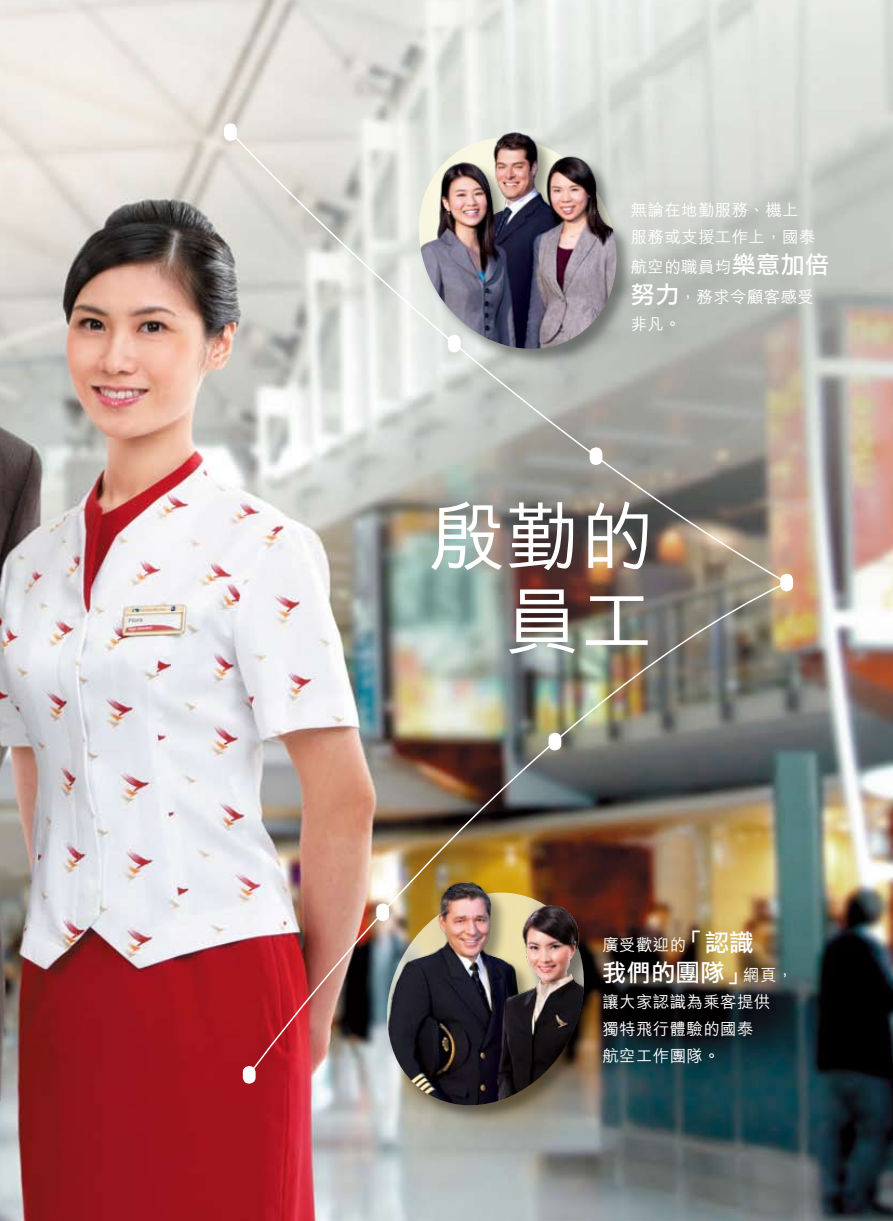
<style>
.page{position:relative;width:893px;height:1221px;background:#fff}
.page>*{position:absolute;margin:0;border:0;box-sizing:border-box;transform-origin:0 0}
.t1{font:500 75px/84px "M Hei HK";color:#fff;text-align:right}
.t2{font:24px "Li Hei Pro";letter-spacing:.02em;color:#fff}
.t3{font:500 16.5px/27px "M Hei HK";letter-spacing:.02em;color:#fff}
.s1{font-family:"Li Hei Pro";font-weight:400;font-size:24px}
.s2{font-family:"M Hei HK";font-weight:500;font-size:16.5px}
</style>
<div class="page">
<img style="left:0;top:0;width:893px;height:1220px">
<img style="left:229px;top:130px;width:561px;height:948px">
<div style="left:243px;top:1065px;width:13px;height:18px;background:#fff;border-radius:6px"></div>
<div style="left:549px;top:732px;width:12px;height:18px;background:#fff;border-radius:6px"></div>
<div style="left:780px;top:573px;width:13px;height:18px;background:#fff;border-radius:6px"></div>
<div style="left:590px;top:447px;width:12px;height:18px;background:#fff;border-radius:6px"></div>
<div style="left:224px;top:123px;width:13px;height:18px;background:#fff;border-radius:6px"></div>
<svg style="left:380px;top:100px;width:276px;height:286px;background:#d6d9d4"></svg>
<div style="left:418px;top:130px;width:218px;height:239px;background:#000;opacity:.4"></div>
<img style="left:413px;top:105px;width:214px;height:259px">
<img style="left:348px;top:855px;width:275px;height:287px">
<div style="left:386px;top:879px;width:217px;height:245px;background:#000;opacity:.4"></div>
<img style="left:386px;top:865px;width:199px;height:241px">
<p class="t3" style="left:631px;top:195px;width:186px">無論在地勤服務、機上服務或支援工作上，國泰</p>
<p class="t3" style="left:631px;top:250px;width:200px;line-height:30px">航空的職員均<span class="s1">樂意加倍努力</span>，務求令顧客感受</p>
<p class="t3" style="left:631px;top:309px;width:52px">非凡。</p>
<h1 class="t1" style="left:430px;top:489px;width:226px">殷勤的員工</h1>
<p class="t3" style="left:602px;top:930px;width:153px">廣受歡迎的<span class="s1">「認識</span></p>
<h2 class="t2" style="left:602px;top:960px;width:193px">我們的團隊」<span class="s2">網頁，</span></h2>
<p class="t3" style="left:602px;top:987px;width:169px">讓大家認識為乘客提供獨特飛行體驗的國泰航空工作團隊。</p>
</div>
